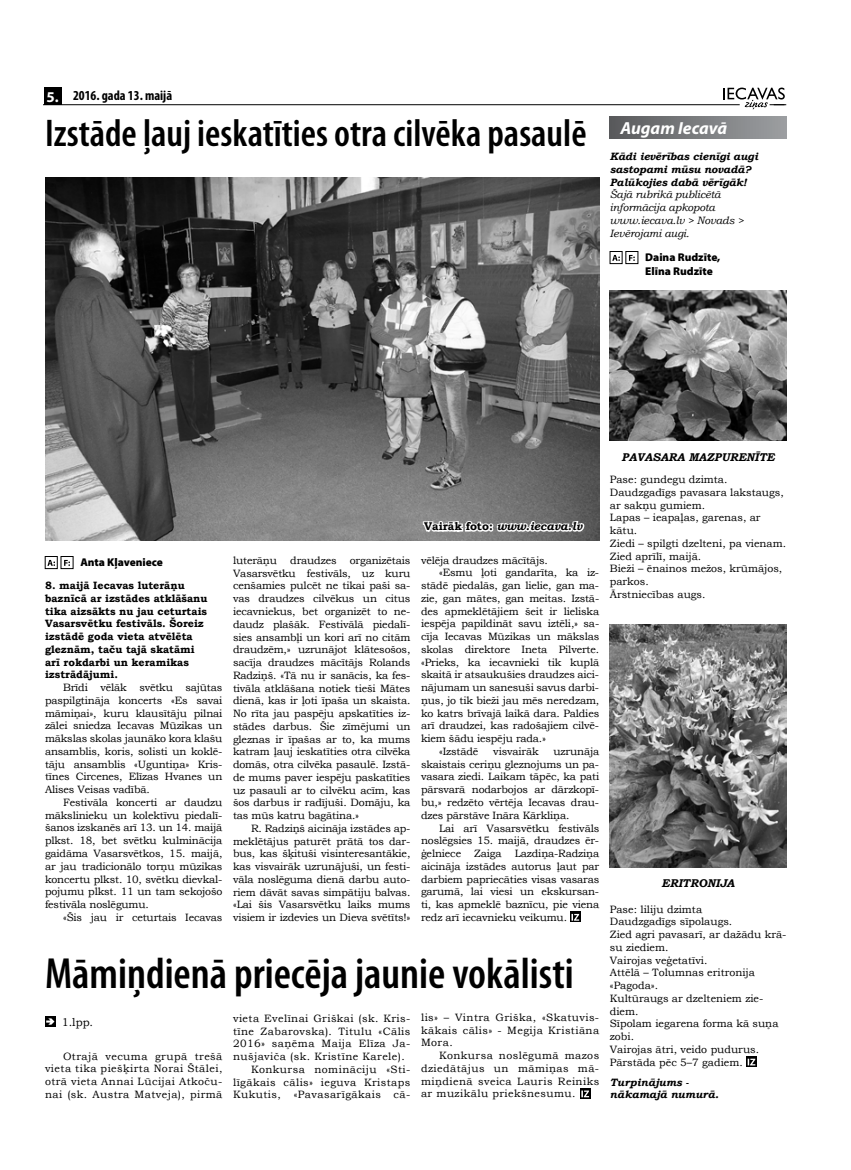
<style>
.page{position:relative;width:851px;height:1170px;background:#fff}
.page>*{position:absolute;margin:0;border:0;box-sizing:border-box;transform-origin:0 0}
.t1{font:600 condensed 43.75px "Myriad Pro";color:#000}
.t2{font:600 condensed 38.75px "Myriad Pro";color:#000}
.t3{font:italic 700 17.5px "Myriad Pro";letter-spacing:-.005em;color:#fff}
.t4{font:700 condensed 13.75px "Myriad Pro";color:#000}
.t5{font:italic 700 11.25px "Bookman Old Style";color:#000}
.t6{font:900 11.25px/13.5px "Myriad Pro";color:#000}
.t7{font:11.25px "Bookman Old Style";color:#000}
.t8{font:10.62px/12.8px "Bookman Old Style";letter-spacing:-.015em;color:#000;text-align:justify}
.t9{font:10.62px "Bookman Old Style";letter-spacing:.04em;color:#000}
.t10{font:700 10.62px/12.8px "Bookman Old Style";color:#000}
.t11{font:italic 700 10.62px/12.8px "Bookman Old Style";letter-spacing:-.01em;color:#000}
.t12{font:italic 10.62px/12.8px "Bookman Old Style";letter-spacing:-.01em;color:#000}
.s1{font-stretch:normal;font-size:15px;color:#fff}
.s2{font-style:normal}
</style>
<div class="page">
<hr style="left:44px;top:104px;width:695px;height:1px;background:#000">
<div style="left:44px;top:87px;width:17px;height:18px;background:#000"></div>
<svg style="left:723px;top:88px;width:63px;height:22px"></svg>
<svg style="left:47px;top:560px;width:8px;height:6px"></svg>
<svg style="left:64px;top:560px;width:6px;height:6px"></svg>
<svg style="left:45px;top:1016px;width:11px;height:10px"></svg>
<svg style="left:46px;top:1018px;width:8px;height:6px"></svg>
<div style="left:580px;top:1088px;width:10px;height:10px;background:#000"></div>
<svg style="left:581px;top:1090px;width:8px;height:7px"></svg>
<div style="left:746px;top:1056px;width:10px;height:10px;background:#000"></div>
<svg style="left:747px;top:1058px;width:8px;height:7px"></svg>
<svg style="left:612px;top:255px;width:7px;height:6px"></svg>
<div style="left:609px;top:251px;width:13px;height:13px;border:1px solid #000"></div>
<svg style="left:629px;top:255px;width:5px;height:6px"></svg>
<div style="left:625px;top:251px;width:13px;height:13px;border:1px solid #000"></div>
<div style="left:609px;top:117px;width:177px;height:21px;background:linear-gradient(to right,#595a5c,#9c9fa1)"></div>
<img style="left:609px;top:291px;width:177px;height:149px">
<img style="left:609px;top:624px;width:177px;height:243px">
<svg style="left:570px;top:911px;width:10px;height:11px"></svg>
<svg style="left:571px;top:913px;width:8px;height:7px"></svg>
<img style="left:45px;top:177px;width:554px;height:363px">
<svg style="left:421px;top:518px;width:165px;height:23px"></svg>
<p class="t4" style="left:46px;top:87px;width:127px"><span class="s1">5.</span> 2016. gada 13. maijā</p>
<h2 class="t2" style="left:45px;top:112px;width:543px">Izstāde ļauj ieskatīties otra cilvēka pasaulē</h2>
<h3 class="t3" style="left:620px;top:117px;width:108px">Augam Iecavā</h3>
<p class="t11" style="left:609px;top:150px;width:150px">Kādi ievērības cienīgi augi sastopami mūsu novadā?<br>Palūkojies dabā vērīgāk!</p>
<p class="t12" style="left:609px;top:188px;width:135px">Šajā rubrikā publicētā informācija apkopota www.iecava.lv &gt; Novads &gt;<br>Ievērojami augi.</p>
<p class="t6" style="left:645px;top:250px;width:77px">Daina Rudzīte,<br>Elīna Rudzīte</p>
<p class="t6" style="left:80px;top:555px;width:84px">Anta Kļaveniece</p>
<p class="t10" style="left:45px;top:579px;width:164px">8. maijā Iecavas luterāņu baznīcā ar izstādes atklāšanu tika aizsākts nu jau ceturtais<br>Vasarsvētku festivāls. Šoreiz izstādē goda vieta atvēlēta gleznām, taču tajā skatāmi arī rokdarbi un keramikas izstrādājumi.</p>
<p class="t8" style="left:45px;top:681px;width:179px;text-indent:18px">Brīdi vēlāk svētku sajūtas paspilgtināja koncerts «Es savai māmiņai», kuru klausītāju pilnai zālei sniedza Iecavas Mūzikas un mākslas skolas jaunāko kora klašu ansamblis, koris, solisti un koklē&shy;tāju ansamblis «Uguntiņa» Kris&shy;tīnes Circenes, Elīzas Hvanes un Alises Veisas vadībā.</p>
<p class="t8" style="left:45px;top:796px;width:179px;text-indent:18px">Festivāla koncerti ar daudzu mākslinieku un kolektīvu piedalī&shy;šanos izskanēs arī 13. un 14. maijā plkst. 18, bet svētku kulminācija gaidāma Vasarsvētkos, 15. maijā, ar jau tradicionālo torņu mūzikas koncertu plkst. 10, svētku dievkal&shy;pojumu plkst. 11 un tam sekojošo festivāla noslēgumu.</p>
<p class="t8" style="left:63px;top:910px;width:161px">«Šis jau ir ceturtais Iecavas</p>
<p class="t8" style="left:233px;top:554px;width:179px">luterāņu draudzes organizētais Vasarsvētku festivāls, uz kuru cenšamies pulcēt ne tikai paši sa&shy;vas draudzes cilvēkus un citus iecavniekus, bet organizēt to ne&shy;daudz plašāk. Festivālā piedalī&shy;sies ansambļi un kori arī no citām draudzēm,» uzrunājot klātesošos, sacīja draudzes mācītājs Rolands Radziņš. «Tā nu ir sanācis, ka fes&shy;tivāla atklāšana notiek tieši Mātes dienā, kas ir ļoti īpaša un skaista.<br>No rīta jau paspēju apskatīties iz&shy;stādes darbus. Šie zīmējumi un gleznas ir īpašas ar to, ka mums katram ļauj ieskatīties otra cilvēka domās, otra cilvēka pasaulē. Izstā&shy;de mums paver iespēju paskatīties uz pasauli ar to cilvēku acīm, kas šos darbus ir radījuši. Domāju, ka tas mūs katru bagātina.»</p>
<p class="t8" style="left:233px;top:821px;width:179px;text-indent:18px">R. Radziņš aicināja izstādes ap&shy;meklētājus paturēt prātā tos dar&shy;bus, kas šķituši visinteresantākie, kas visvairāk uzrunājuši, un festi&shy;vāla noslēguma dienā darbu auto&shy;riem dāvāt savas simpātiju balvas. «Lai šis Vasarsvētku laiks mums visiem ir izdevies un Dieva svētīts!»</p>
<p class="t5" style="left:424px;top:518px;width:159px"><span class="s2">Vairāk foto:</span> www.iecava.lv</p>
<p class="t8" style="left:421px;top:553px;width:128px">vēlēja draudzes mācītājs.</p>
<p class="t8" style="left:439px;top:566px;width:162px">«Esmu ļoti gandarīta, ka iz-</p>
<p class="t8" style="left:421px;top:579px;width:180px">stādē piedalās, gan lielie, gan ma-</p>
<p class="t8" style="left:421px;top:592px;width:180px">zie, gan mātes, gan meitas. Izstā-</p>
<p class="t8" style="left:421px;top:604px;width:180px">des apmeklētājiem šeit ir lieliska</p>
<p class="t8" style="left:421px;top:617px;width:180px">iespēja papildināt savu iztēli,» sa-</p>
<p class="t8" style="left:421px;top:630px;width:180px">cīja Iecavas Mūzikas un mākslas</p>
<p class="t8" style="left:421px;top:643px;width:180px">skolas direktore Ineta Pilverte.</p>
<p class="t8" style="left:421px;top:655px;width:180px">«Prieks, ka iecavnieki tik kuplā</p>
<p class="t8" style="left:421px;top:668px;width:180px">skaitā ir atsaukušies draudzes aici-</p>
<p class="t8" style="left:421px;top:681px;width:180px">nājumam un sanesuši savus darbi-</p>
<p class="t8" style="left:421px;top:694px;width:180px">ņus, jo tik bieži jau mēs neredzam,</p>
<p class="t8" style="left:421px;top:706px;width:180px">ko katrs brīvajā laikā dara. Paldies</p>
<p class="t8" style="left:421px;top:719px;width:180px">arī draudzei, kas radošajiem cilvē-</p>
<p class="t8" style="left:421px;top:732px;width:126px">kiem šādu iespēju rada.»</p>
<p class="t8" style="left:439px;top:745px;width:41px">«Izstādē</p>
<p class="t8" style="left:493px;top:745px;width:47px">visvairāk</p>
<p class="t8" style="left:421px;top:745px;width:180px;text-indent:132px">uzrunāja skaistais ceriņu gleznojums un pa&shy;vasara ziedi. Laikam tāpēc, ka pati pārsvarā nodarbojos ar dārzkopī&shy;bu,» redzēto vērtēja Iecavas drau&shy;dzes pārstāve Ināra Kārkliņa.</p>
<p class="t8" style="left:421px;top:821px;width:180px;text-indent:18px">Lai arī Vasarsvētku festivāls noslēgsies 15. maijā, draudzes ēr&shy;ģelniece Zaiga Lazdiņa-Radziņa aicināja izstādes autorus ļaut par darbiem papriecāties visas vasaras garumā, lai viesi un ekskursan&shy;ti, kas apmeklē baznīcu, pie viena redz arī iecavnieku veikumu.</p>
<h1 class="t1" style="left:45px;top:949px;width:530px">Māmiņdienā priecēja jaunie vokālisti</h1>
<p class="t7" style="left:62px;top:1014px;width:33px">1.lpp.</p>
<p class="t8" style="left:45px;top:1049px;width:179px;text-indent:18px">Otrajā vecuma grupā trešā vieta tika piešķirta Norai Štālei, otrā vieta Annai Lūcijai Atkoču&shy;nai (sk. Austra Matveja), pirmā</p>
<p class="t9" style="left:233px;top:1011px;width:179px">vieta Evelīnai Griškai (sk. Kris-</p>
<p class="t9" style="left:233px;top:1023px;width:179px">tīne Zabarovska). Titulu «Cālis</p>
<p class="t9" style="left:233px;top:1036px;width:179px">2016» saņēma Maija Elīza Ja-</p>
<p class="t9" style="left:233px;top:1049px;width:173px">nušjaviča (sk. Kristīne Karele).</p>
<p class="t9" style="left:251px;top:1062px;width:161px">Konkursa nomināciju «Sti-</p>
<p class="t9" style="left:233px;top:1074px;width:179px">līgākais cālis» ieguva Kristaps</p>
<p class="t9" style="left:233px;top:1087px;width:179px">Kukutis, «Pavasarīgākais cā-</p>
<p class="t8" style="left:421px;top:1010px;width:180px">lis» – Vintra Griška, «Skatuvis&shy;kākais cālis» - Megija Kristiāna Mora.</p>
<p class="t8" style="left:421px;top:1049px;width:180px;text-indent:18px">Konkursa noslēgumā mazos dziedātājus un māmiņas mā&shy;miņdienā sveica Lauris Reiniks ar muzikālu priekšnesumu.</p>
<p class="t5" style="left:621px;top:449px;width:17px">Pavasa</p>
<p class="t5" style="left:668px;top:449px;width:30px">ra mazpu</p>
<p class="t5" style="left:729px;top:449px;width:47px">renīte</p>
<p class="t8" style="left:609px;top:473px;width:178px;text-align:left">Pase: gundegu dzimta.<br>Daudzgadīgs pavasara lakstaugs, ar sakņu gumiem.<br>Lapas – ieapaļas, garenas, ar kātu.<br>Ziedi – spilgti dzelteni, pa vienam.<br>Zied aprīlī, maijā.<br>Bieži – ēnainos mežos, krūmājos, parkos.<br>Ārstniecības augs.</p>
<p class="t5" style="left:661px;top:874px;width:74px">Eritronija</p>
<p class="t8" style="left:609px;top:902px;width:178px;text-align:left">Pase: liliju dzimta<br>Daudzgadīgs sīpolaugs.<br>Zied agri pavasarī, ar dažādu krā&shy;su ziediem.<br>Vairojas veģetatīvi.<br>Attēlā – Tolumnas eritronija «Pagoda».<br>Kultūraugs ar dzelteniem zie&shy;diem.<br>Sīpolam iegarena forma kā suņa zobi.<br>Vairojas ātri, veido pudurus.<br>Pārstāda pēc 5–7 gadiem.</p>
<p class="t11" style="left:609px;top:1075px;width:110px">Turpinājums - nākamajā numurā.</p>
</div>
